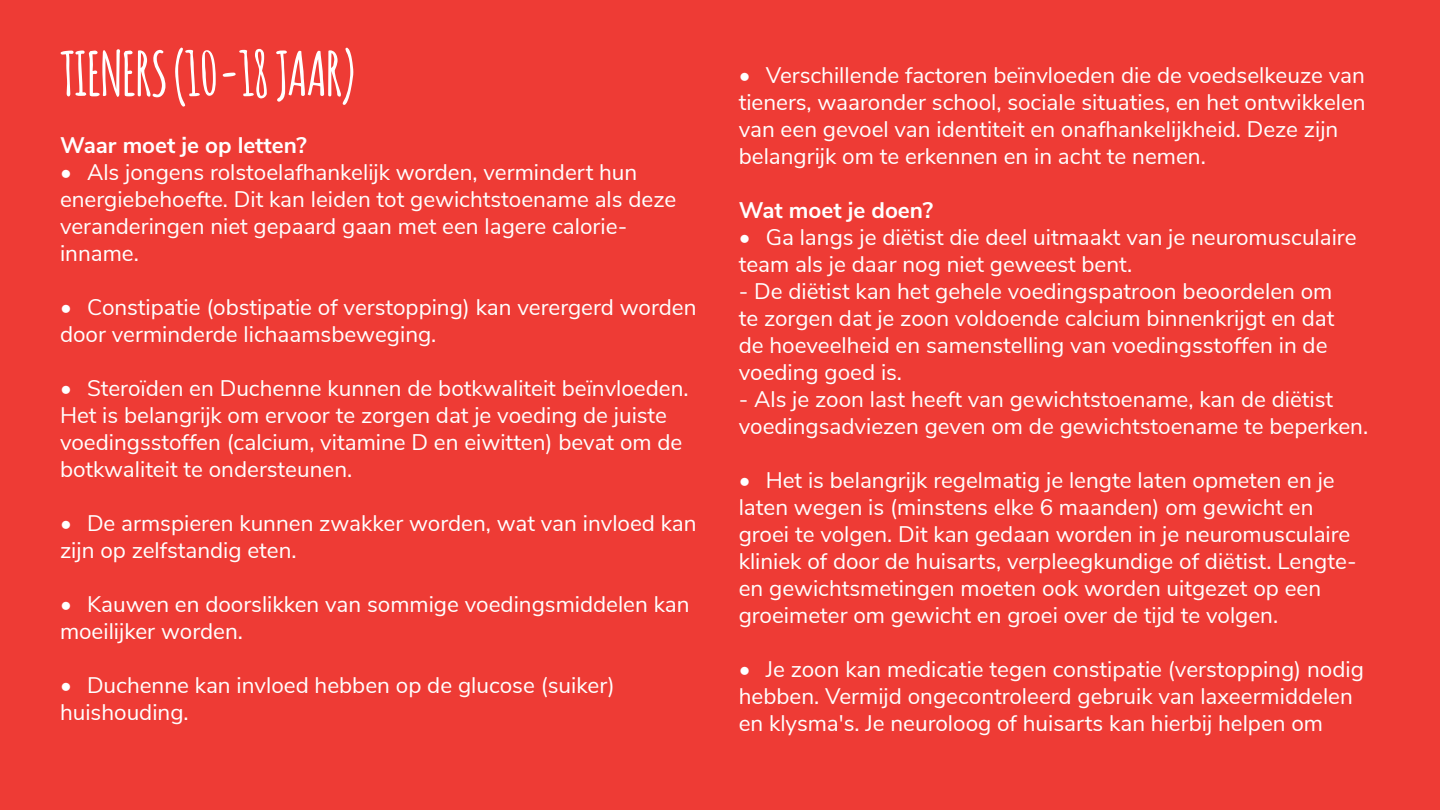
<style>
.page{position:relative;width:1440px;height:810px;background:#ee3b35}
.page>*{position:absolute;margin:0;border:0;box-sizing:border-box;transform-origin:0 0}
.t1{font:700 60px "Amatic";color:#fff}
.t2{font:22.5px/27px "Nunito Sans";color:#fff}
.t3{font:700 22.5px "Nunito Sans";color:#fff}
</style>
<div class="page">
<p class="t1" style="left:60px;top:31px;width:296px">TIENERS (10-18 JAAR)</p>
<p class="t3" style="left:60px;top:129px;width:248px">Waar moet je op letten?</p>
<p class="t2" style="left:60px;top:158px;width:618px">• Als jongens rolstoelafhankelijk worden, vermindert hun energiebehoefte. Dit kan leiden tot gewichtstoename als deze veranderingen niet gepaard gaan met een lagere calorie&shy;inname.</p>
<p class="t2" style="left:60px;top:293px;width:638px">• Constipatie (obstipatie of verstopping) kan verergerd worden door verminderde lichaamsbeweging.</p>
<p class="t2" style="left:60px;top:374px;width:630px">• Steroïden en Duchenne kunnen de botkwaliteit beïnvloeden.<br>Het is belangrijk om ervoor te zorgen dat je voeding de juiste voedingsstoffen (calcium, vitamine D en eiwitten) bevat om de botkwaliteit te ondersteunen.</p>
<p class="t2" style="left:60px;top:509px;width:638px">• De armspieren kunnen zwakker worden, wat van invloed kan zijn op zelfstandig eten.</p>
<p class="t2" style="left:60px;top:590px;width:631px">• Kauwen en doorslikken van sommige voedingsmiddelen kan moeilijker worden.</p>
<p class="t2" style="left:60px;top:671px;width:556px">• Duchenne kan invloed hebben op de glucose (suiker) huishouding.</p>
<p class="t2" style="left:739px;top:60px;width:629px">• Verschillende factoren beïnvloeden die de voedselkeuze van tieners, waaronder school, sociale situaties, en het ontwikkelen van een gevoel van identiteit en onafhankelijkheid. Deze zijn belangrijk om te erkennen en in acht te nemen.</p>
<p class="t3" style="left:739px;top:193px;width:196px">Wat moet je doen?</p>
<p class="t2" style="left:739px;top:222px;width:619px">• Ga langs je diëtist die deel uitmaakt van je neuromusculaire team als je daar nog niet geweest bent.</p>
<p class="t2" style="left:739px;top:276px;width:597px">- De diëtist kan het gehele voedingspatroon beoordelen om te zorgen dat je zoon voldoende calcium binnenkrijgt en dat de hoeveelheid en samenstelling van voedingsstoffen in de voeding goed is.</p>
<p class="t2" style="left:739px;top:384px;width:631px">- Als je zoon last heeft van gewichtstoename, kan de diëtist voedingsadviezen geven om de gewichtstoename te beperken.</p>
<p class="t2" style="left:739px;top:465px;width:620px">• Het is belangrijk regelmatig je lengte laten opmeten en je laten wegen is (minstens elke 6 maanden) om gewicht en groei te volgen. Dit kan gedaan worden in je neuromusculaire kliniek of door de huisarts, verpleegkundige of diëtist. Lengte&shy;en gewichtsmetingen moeten ook worden uitgezet op een groeimeter om gewicht en groei over de tijd te volgen.</p>
<p class="t2" style="left:739px;top:654px;width:627px">• Je zoon kan medicatie tegen constipatie (verstopping) nodig hebben. Vermijd ongecontroleerd gebruik van laxeermiddelen en klysma's. Je neuroloog of huisarts kan hierbij helpen om</p>
</div>
